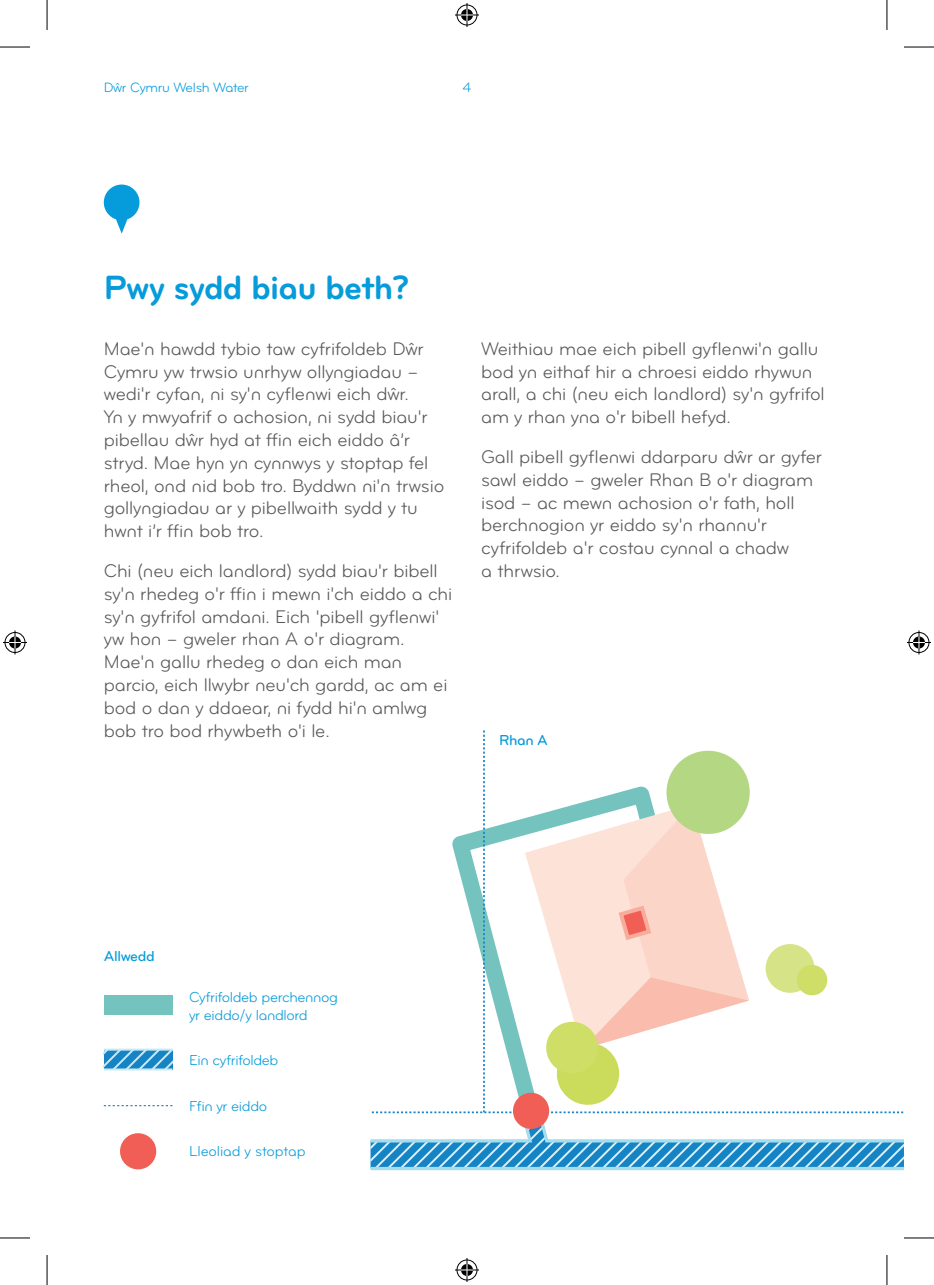
<style>
.page{position:relative;width:934px;height:1285px;background:#fff}
.page>*{position:absolute;margin:0;border:0;box-sizing:border-box;transform-origin:0 0}
.t1{font:35px "Bryant Pro Bold Alternate";letter-spacing:-.025em;color:#069bda}
.t2{font:19px/22.8px "Bryant Pro Regular Alternate";letter-spacing:-.01em;color:#57585a}
.t3{font:15px/18px "Bryant Pro Regular Alternate";letter-spacing:-.025em;color:#069bda}
.t4{font:15px "Bryant Pro Medium Alternate";letter-spacing:-.025em;color:#069bda}
.t5{font:14px "Bryant Pro Regular Alternate";letter-spacing:-.02em;color:#069bda}
</style>
<div class="page">
<svg style="left:104px;top:184px;width:35px;height:50px"></svg>
<div style="left:104px;top:995px;width:68px;height:20px;background:#74c3bf"></div>
<svg style="left:104px;top:1050px;width:68px;height:18px"></svg>
<hr style="left:104px;top:1048px;width:68px;height:2px;background:#c8eaf4">
<hr style="left:104px;top:1068px;width:68px;height:2px;background:#c8eaf4">
<svg style="left:104px;top:1105px;width:68px;height:1px"></svg>
<svg style="left:370px;top:730px;width:533px;height:441px"></svg>
<svg style="left:120px;top:1133px;width:37px;height:37px"></svg>
<hr style="left:0;top:47px;width:30px;height:1px;background:#000">
<hr style="left:903px;top:47px;width:30px;height:1px;background:#000">
<hr style="left:0;top:1237px;width:30px;height:1px;background:#000">
<hr style="left:903px;top:1237px;width:30px;height:1px;background:#000">
<hr style="left:47px;top:0;width:1px;height:30px;background:#000">
<hr style="left:47px;top:1255px;width:1px;height:30px;background:#000">
<hr style="left:886px;top:0;width:1px;height:30px;background:#000">
<hr style="left:886px;top:1255px;width:1px;height:30px;background:#000">
<svg style="left:455px;top:3px;width:24px;height:24px"></svg>
<svg style="left:455px;top:1258px;width:24px;height:24px"></svg>
<svg style="left:3px;top:630px;width:24px;height:24px"></svg>
<svg style="left:907px;top:630px;width:23px;height:24px"></svg>
<p class="t5" style="left:104px;top:79px;width:146px">Dŵr Cymru Welsh Water</p>
<p class="t5" style="left:462px;top:79px;width:10px">4</p>
<h1 class="t1" style="left:104px;top:265px;width:306px">Pwy sydd biau beth?</h1>
<p class="t2" style="left:104px;top:337px;width:342px">Mae'n hawdd tybio taw cyfrifoldeb Dŵr Cymru yw trwsio unrhyw ollyngiadau – wedi'r cyfan, ni sy'n cyflenwi eich dŵr.<br>Yn y mwyafrif o achosion, ni sydd biau'r pibellau dŵr hyd at ffin eich eiddo â’r stryd. Mae hyn yn cynnwys y stoptap fel rheol, ond nid bob tro. Byddwn ni'n trwsio gollyngiadau ar y pibellwaith sydd y tu hwnt i’r ffin bob tro.</p>
<p class="t2" style="left:104px;top:559px;width:350px">Chi (neu eich landlord) sydd biau'r bibell sy'n rhedeg o'r ffin i mewn i'ch eiddo a chi sy'n gyfrifol amdani. Eich 'pibell gyflenwi' yw hon – gweler rhan A o'r diagram.<br>Mae'n gallu rhedeg o dan eich man parcio, eich llwybr neu'ch gardd, ac am ei bod o dan y ddaear, ni fydd hi'n amlwg bob tro bod rhywbeth o'i le.</p>
<p class="t2" style="left:481px;top:337px;width:345px">Weithiau mae eich pibell gyflenwi'n gallu bod yn eithaf hir a chroesi eiddo rhywun arall, a chi (neu eich landlord) sy'n gyfrifol am y rhan yna o'r bibell hefyd.</p>
<p class="t2" style="left:481px;top:445px;width:342px">Gall pibell gyflenwi ddarparu dŵr ar gyfer sawl eiddo – gweler Rhan B o'r diagram isod – ac mewn achosion o'r fath, holl berchnogion yr eiddo sy'n rhannu'r cyfrifoldeb a'r costau cynnal a chadw<br>a thrwsio.</p>
<p class="t4" style="left:499px;top:731px;width:50px">Rhan A</p>
<p class="t4" style="left:104px;top:947px;width:52px">Allwedd</p>
<p class="t3" style="left:189px;top:987px;width:150px">Cyfrifoldeb perchennog yr eiddo/y landlord</p>
<p class="t3" style="left:189px;top:1051px;width:91px">Ein cyfrifoldeb</p>
<p class="t3" style="left:189px;top:1097px;width:80px">Ffin yr eiddo</p>
<p class="t3" style="left:189px;top:1142px;width:118px">Lleoliad y stoptap</p>
</div>
